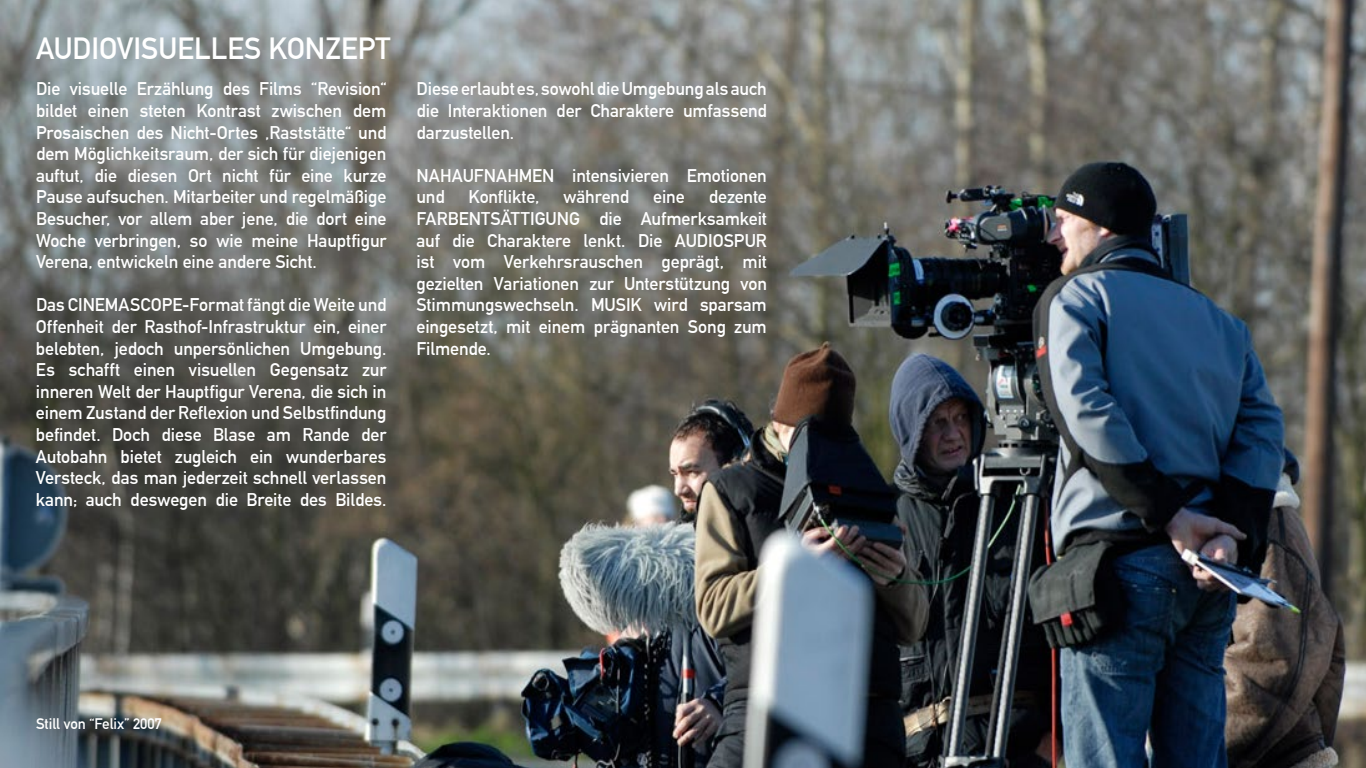
<style>
.page{position:relative;width:1366px;height:768px;background:#fff}
.page>*{position:absolute;margin:0;border:0;box-sizing:border-box;transform-origin:0 0}
.t1{font:700 30px "DIN Alternate";color:#fff}
.t2{font:700 18px/21.6px "DIN Alternate";letter-spacing:-.005em;color:#fff;text-align:justify}
.t3{font:700 15px "DIN Alternate";color:#fff}
</style>
<div class="page">
<img style="left:0;top:0;width:1366px;height:768px">
<h1 class="t1" style="left:36px;top:26px;width:356px">AUDIOVISUELLES KONZEPT</h1>
<p class="t2" style="left:36px;top:77px;width:352px">Die visuelle Erzählung des Films “Revision“ bildet einen steten Kontrast zwischen dem Prosaischen des Nicht-Ortes ‚Raststätte“ und dem Möglichkeitsraum, der sich für diejenigen auftut, die diesen Ort nicht für eine kurze Pause aufsuchen. Mitarbeiter und regelmäßige Besucher, vor allem aber jene, die dort eine Woche verbringen, so wie meine Hauptfigur Verena, entwickeln eine andere Sicht.</p>
<p class="t2" style="left:36px;top:293px;width:352px">Das CINEMASCOPE-Format fängt die Weite und Offenheit der Rasthof-Infrastruktur ein, einer belebten, jedoch unpersönlichen Umgebung.<br>Es schafft einen visuellen Gegensatz zur inneren Welt der Hauptfigur Verena, die sich in einem Zustand der Reflexion und Selbstfindung befindet. Doch diese Blase am Rande der Autobahn bietet zugleich ein wunderbares Versteck, das man jederzeit schnell verlassen kann; auch deswegen die Breite des Bildes.</p>
<p class="t2" style="left:416px;top:77px;width:352px">Diese erlaubt es, sowohl die Umgebung als auch die Interaktionen der Charaktere umfassend darzustellen.</p>
<p class="t2" style="left:416px;top:163px;width:352px">NAHAUFNAHMEN intensivieren Emotionen und</p>
<p class="t2" style="left:416px;top:185px;width:352px;text-indent:292px">dezente FARBENTSÄTTIGUNG die Aufmerksamkeit auf die Charaktere lenkt. Die AUDIOSPUR ist vom Verkehrsrauschen geprägt, mit gezielten Variationen zur Unterstützung von Stimmungswechseln. MUSIK wird sparsam eingesetzt, mit einem prägnanten Song zum Filmende.</p>
<p class="t2" style="left:469px;top:185px;width:72px">Konflikte,</p>
<p class="t2" style="left:563px;top:185px;width:67px">während</p>
<p class="t2" style="left:653px;top:185px;width:33px">eine</p>
<p class="t3" style="left:36px;top:712px;width:127px">Still von “Felix” 2007</p>
</div>
